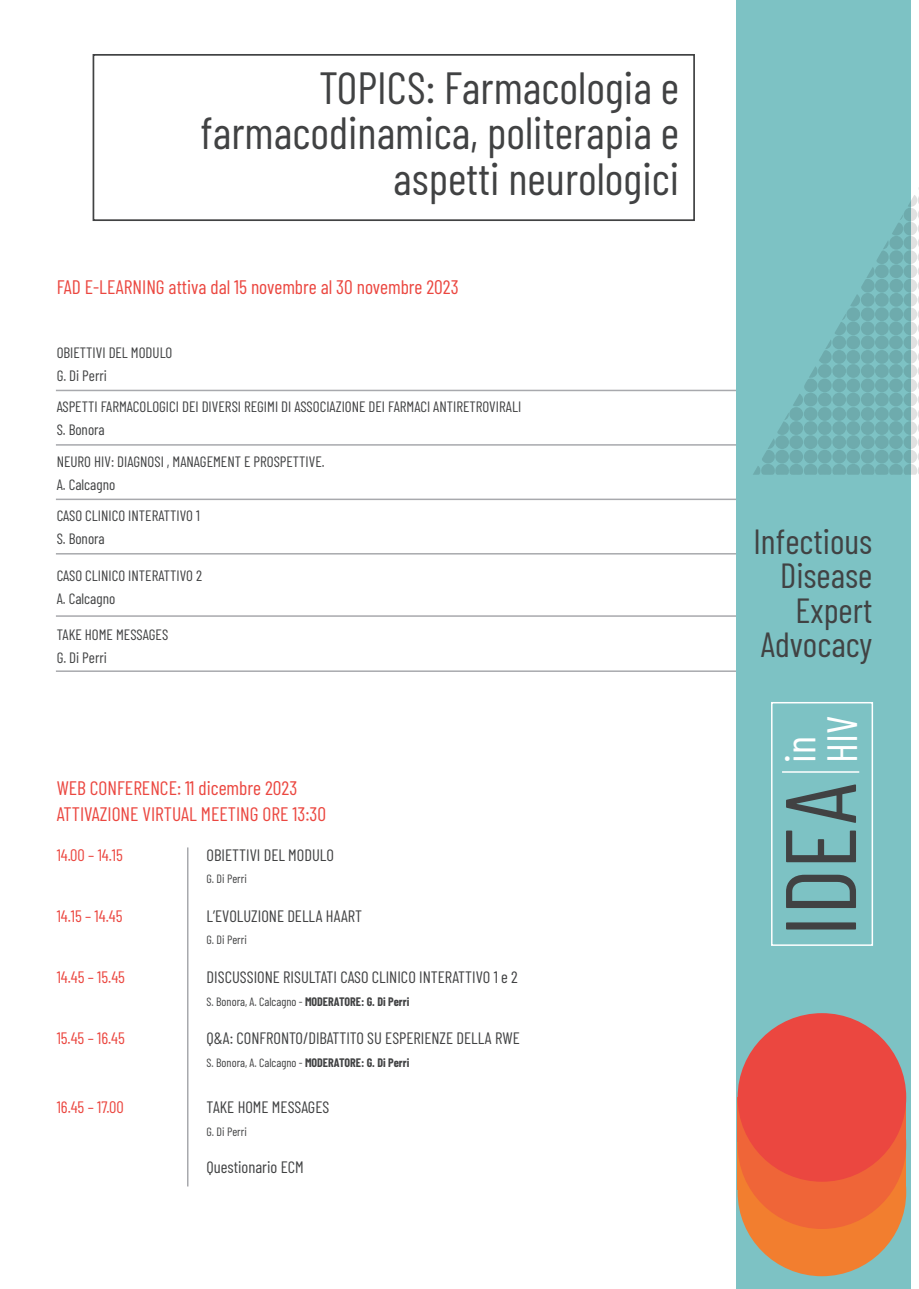
<style>
.page{position:relative;width:919px;height:1289px;background:#fff}
.page>*{position:absolute;margin:0;border:0;box-sizing:border-box;transform-origin:0 0}
.t1{font:99.9px "Barlow Condensed";color:#414243}
.t2{font:45px/45px "Barlow Condensed";color:#414243;text-align:right}
.t3{font:42.3px/41.7px "Barlow Condensed";color:#fff}
.t4{font:34.8px/34.3px "Barlow Condensed";color:#414243;text-align:right}
.t5{font:19.5px/25.5px "Barlow Condensed";color:#eb4740}
.t6{font:16.5px "Barlow Condensed";color:#414243}
.t7{font:16.5px "Barlow Condensed";color:#eb4740}
.t8{font:15px/23px "Barlow Condensed";color:#414243}
.t9{font:12px "Barlow Condensed";color:#414243}
.s1{font-weight:700}
</style>
<div class="page">
<hr style="left:56px;top:390px;width:828px;height:1px;background:#a8a9ad">
<hr style="left:56px;top:444px;width:828px;height:1px;background:#a8a9ad">
<hr style="left:56px;top:498px;width:828px;height:2px;background:#a8a9ad">
<hr style="left:56px;top:553px;width:828px;height:1px;background:#a8a9ad">
<hr style="left:56px;top:615px;width:828px;height:2px;background:#a8a9ad">
<hr style="left:56px;top:670px;width:828px;height:2px;background:#a8a9ad">
<div style="left:736px;top:0;width:175px;height:1288px;background:#7dc2c4"></div>
<svg style="left:753px;top:187px;width:166px;height:288px"></svg>
<hr style="left:187px;top:847px;width:1px;height:339px;background:#a8a9ad">
<div style="left:93px;top:54px;width:602px;height:167px;border:2px solid #414243"></div>
<div style="left:737px;top:1107px;width:169px;height:169px;background:#f27e2f;border-radius:50%"></div>
<div style="left:737px;top:1135px;width:169px;height:54px;background:#f27e2f"></div>
<div style="left:737px;top:1060px;width:169px;height:168px;background:#ef6538;border-radius:50%"></div>
<div style="left:737px;top:1096px;width:169px;height:45px;background:#ef6538"></div>
<div style="left:737px;top:1013px;width:169px;height:168px;background:#eb4740;border-radius:50%"></div>
<div style="left:771px;top:702px;width:102px;height:243px;border:2px solid #fff"></div>
<hr style="left:782px;top:771px;width:77px;height:1px;background:#fff">
<h2 class="t2" style="left:200px;top:62px;width:480px">TOPICS: Farmacologia e farmacodinamica, politerapia e aspetti neurologici</h2>
<h3 class="t5" style="left:57px;top:273px;width:403px">FAD E-LEARNING attiva dal 15 novembre al 30 novembre 2023</h3>
<p class="t8" style="left:57px;top:340px;width:117px">OBIETTIVI DEL MODULO<br>G. Di Perri</p>
<p class="t8" style="left:57px;top:394px;width:466px">ASPETTI FARMACOLOGICI DEI DIVERSI REGIMI DI ASSOCIAZIONE DEI FARMACI ANTIRETROVIRALI<br>S. Bonora</p>
<p class="t8" style="left:57px;top:449px;width:269px">NEURO HIV: DIAGNOSI , MANAGEMENT E PROSPETTIVE.<br>A. Calcagno</p>
<p class="t8" style="left:57px;top:503px;width:145px">CASO CLINICO INTERATTIVO 1<br>S. Bonora</p>
<p class="t8" style="left:57px;top:563px;width:147px">CASO CLINICO INTERATTIVO 2<br>A. Calcagno</p>
<p class="t8" style="left:57px;top:622px;width:113px">TAKE HOME MESSAGES<br>G. Di Perri</p>
<h3 class="t5" style="left:57px;top:774px;width:271px">WEB CONFERENCE: 11 dicembre 2023<br>ATTIVAZIONE VIRTUAL MEETING ORE 13:30</h3>
<p class="t7" style="left:57px;top:842px;width:68px">14.00 – 14.15</p>
<p class="t6" style="left:207px;top:842px;width:129px">OBIETTIVI DEL MODULO</p>
<p class="t9" style="left:207px;top:870px;width:42px">G. Di Perri</p>
<p class="t7" style="left:57px;top:904px;width:67px">14.15 – 14.45</p>
<p class="t6" style="left:207px;top:904px;width:157px">L’EVOLUZIONE DELLA HAART</p>
<p class="t9" style="left:207px;top:931px;width:42px">G. Di Perri</p>
<p class="t7" style="left:57px;top:965px;width:70px">14.45 – 15.45</p>
<p class="t6" style="left:207px;top:965px;width:313px">DISCUSSIONE RISULTATI CASO CLINICO INTERATTIVO 1 e 2</p>
<p class="t9" style="left:207px;top:992px;width:204px">S. Bonora, A. Calcagno - <span class="s1">MODERATORE: G. Di Perri</span></p>
<p class="t7" style="left:57px;top:1026px;width:70px">15.45 – 16.45</p>
<p class="t6" style="left:207px;top:1026px;width:314px">Q&amp;A: CONFRONTO/DIBATTITO SU ESPERIENZE DELLA RWE</p>
<p class="t9" style="left:207px;top:1054px;width:204px">S. Bonora, A. Calcagno - <span class="s1">MODERATORE: G. Di Perri</span></p>
<p class="t7" style="left:57px;top:1095px;width:69px">16.45 – 17.00</p>
<p class="t6" style="left:207px;top:1095px;width:124px">TAKE HOME MESSAGES</p>
<p class="t9" style="left:207px;top:1122px;width:42px">G. Di Perri</p>
<p class="t6" style="left:207px;top:1155px;width:99px">Questionario ECM</p>
<h3 class="t4" style="left:753px;top:521px;width:120px">Infectious<br>Disease<br>Expert<br>Advocacy</h3>
<h3 class="t3" style="left:776px;top:763px;width:49px;rotate:-90deg">in<br>HIV</h3>
<h1 class="t1" style="left:748px;top:936px;width:155px;rotate:-90deg">IDEA</h1>
</div>
